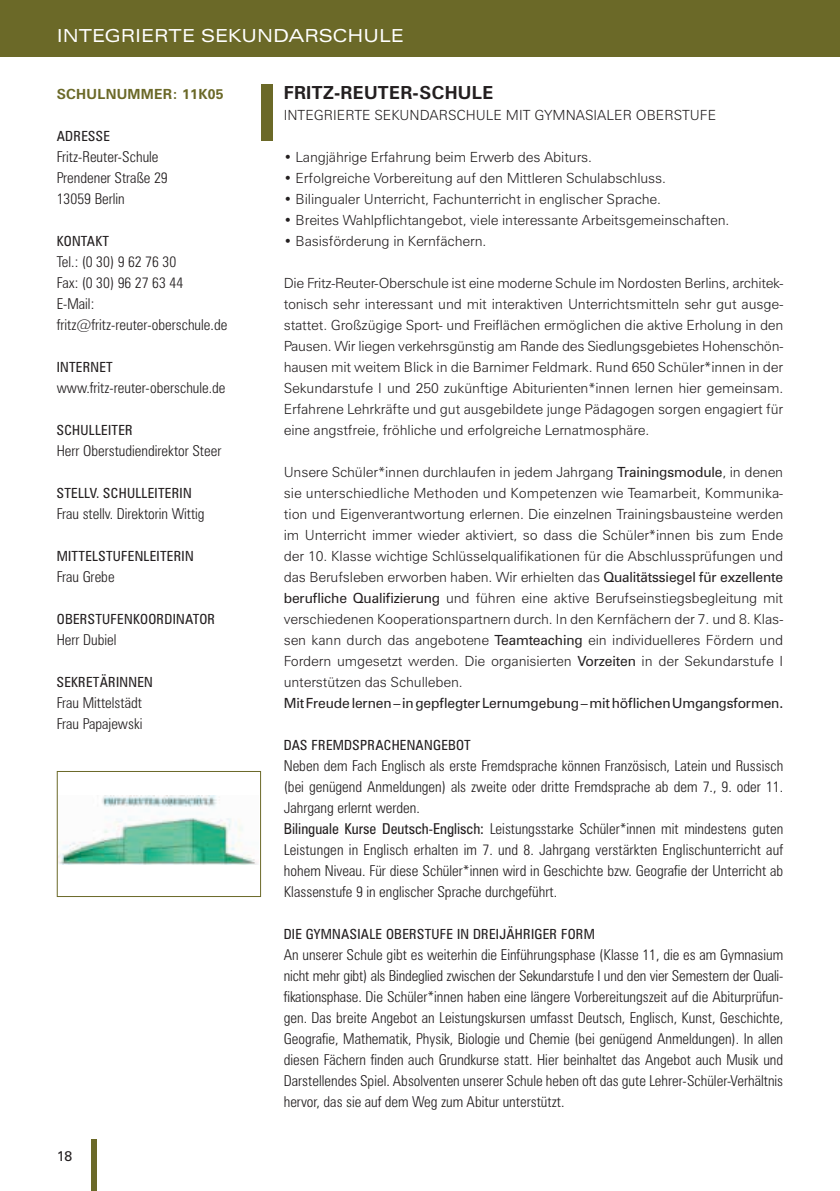
<style>
.page{position:relative;width:840px;height:1191px;background:#fff}
.page>*{position:absolute;margin:0;border:0;box-sizing:border-box;transform-origin:0 0}
.t1{font:expanded 18px "Zurich BT";letter-spacing:.005em;color:#fff}
.t2{font:700 18px "Zurich BT";letter-spacing:.02em;color:#231f20}
.t3{font:300 condensed 15px/21px "Zurich BT";color:#231f20}
.t4{font:300 14px/21px "Zurich BT";letter-spacing:-.01em;color:#231f20;text-align:justify}
.t5{font:condensed 14px "Zurich BT";letter-spacing:.02em;color:#231f20}
.t6{font:14px "Zurich BT";letter-spacing:-.01em;color:#231f20}
.t7{font:700 14px "Zurich BT";letter-spacing:.02em;color:#6b6928}
.s1{font-weight:400}
</style>
<div class="page">
<hr style="left:839px;top:0;width:1px;height:57px;background:#6b6928">
<div style="left:0;top:0;width:839px;height:57px;background:#6b6928"></div>
<div style="left:91px;top:1140px;width:5px;height:51px;background:#6b6928"></div>
<div style="left:261px;top:84px;width:11px;height:57px;background:#6b6928"></div>
<img style="left:59px;top:795px;width:198px;height:69px">
<div style="left:57px;top:771px;width:204px;height:126px;border:1px solid #6b6928"></div>
<p class="t1" style="left:57px;top:25px;width:348px">INTEGRIERTE SEKUNDARSCHULE</p>
<p class="t7" style="left:57px;top:85px;width:21px">SCHULNUMMER</p>
<p class="t7" style="left:172px;top:85px;width:53px">: 11K05</p>
<p class="t5" style="left:57px;top:127px;width:9px">ADRE</p>
<p class="t5" style="left:88px;top:127px;width:22px">SSE</p>
<p class="t3" style="left:57px;top:146px;width:112px">Fritz-Reuter-Schule<br>Prendener Straße 29<br>13059 Berlin</p>
<p class="t5" style="left:57px;top:232px;width:54px">KONTAKT</p>
<p class="t3" style="left:57px;top:251px;width:172px">Tel.: (0 30) 9 62 76 30<br>Fax: (0 30) 96 27 63 44<br>E-Mail: fritz@fritz-reuter-oberschule.de</p>
<p class="t5" style="left:57px;top:358px;width:50px">INTERNET</p>
<p class="t3" style="left:57px;top:377px;width:170px">www.fritz-reuter-oberschule.de</p>
<p class="t5" style="left:57px;top:421px;width:16px">SCHULLEITER</p>
<p class="t3" style="left:57px;top:440px;width:166px">Herr Oberstudiendirektor Steer</p>
<p class="t5" style="left:57px;top:484px;width:15px">STELL</p>
<p class="t5" style="left:90px;top:484px;width:29px">V. SCHULLEITER</p>
<p class="t5" style="left:179px;top:484px;width:11px">IN</p>
<p class="t3" style="left:57px;top:503px;width:149px">Frau stellv. Direktorin Wittig</p>
<p class="t5" style="left:57px;top:547px;width:8px">MITTEL</p>
<p class="t5" style="left:98px;top:547px;width:53px">STUFENLEITER</p>
<p class="t5" style="left:181px;top:547px;width:11px">IN</p>
<p class="t3" style="left:57px;top:566px;width:59px">Frau Grebe</p>
<p class="t5" style="left:57px;top:610px;width:160px">OBERSTUFENKOORDINATOR</p>
<p class="t3" style="left:57px;top:629px;width:61px">Herr Dubiel</p>
<p class="t5" style="left:57px;top:673px;width:95px">SEKRETÄRINNEN</p>
<p class="t3" style="left:57px;top:692px;width:87px">Frau Mittelstädt<br>Frau Papajewski</p>
<p class="t6" style="left:57px;top:1147px;width:17px">18</p>
<p class="t2" style="left:283px;top:81px;width:211px">FRITZ-REUTER-SCHULE</p>
<p class="t4" style="left:283px;top:104px;width:13px">Integrierte</p>
<p class="t4" style="left:374px;top:104px;width:19px">Sekundarschule</p>
<p class="t4" style="left:505px;top:104px;width:211px">MIT GYMNASIALER OBERSTUFE</p>
<p class="t4" style="left:283px;top:146px;width:309px">• Langjährige Erfahrung beim Erwerb des Abiturs.</p>
<p class="t4" style="left:283px;top:167px;width:383px">• Erfolgreiche Vorbereitung auf den Mittleren Schulabschluss.</p>
<p class="t4" style="left:283px;top:188px;width:378px">• Bilingualer Unterricht, Fachunterricht in englischer Sprache.</p>
<p class="t4" style="left:283px;top:209px;width:447px">• Breites Wahlpflichtangebot, viele interessante Arbeitsgemeinschaften.</p>
<p class="t4" style="left:283px;top:230px;width:204px">• Basisförderung in Kernfächern.</p>
<p class="t4" style="left:283px;top:272px;width:500px">Die Fritz-Reuter-Oberschule ist eine moderne Schule im Nordosten Berlins, architek&shy;tonisch sehr interessant und mit interaktiven Unterrichtsmitteln sehr gut ausge&shy;stattet. Großzügige Sport- und Freiflächen ermöglichen die aktive Erholung in den Pausen. Wir liegen verkehrsgünstig am Rande des Siedlungsgebietes Hohenschön&shy;hausen mit weitem Blick in die Barnimer Feldmark. Rund 650 Schüler*innen in der Sekundarstufe I und 250 zukünftige Abiturienten*innen lernen hier gemeinsam.<br>Erfahrene Lehrkräfte und gut ausgebildete junge Pädagogen sorgen engagiert für eine angstfreie, fröhliche und erfolgreiche Lernatmosphäre.</p>
<p class="t4" style="left:283px;top:461px;width:500px">Unsere Schüler*innen durchlaufen in jedem Jahrgang <span class="s1">Trainingsmodule</span>, in denen sie unterschiedliche Methoden und Kompetenzen wie Teamarbeit, Kommunika&shy;tion und Eigenverantwortung erlernen. Die einzelnen Trainingsbausteine werden im Unterricht immer wieder aktiviert, so dass die Schüler*innen bis zum Ende der 10. Klasse wichtige Schlüsselqualifikationen für die Abschlussprüfungen und das Berufsleben erworben haben. Wir erhielten das <span class="s1">Qualitätssiegel für exzellente berufliche Qualifizierung</span> und führen eine aktive Berufseinstiegsbegleitung mit verschiedenen Kooperationspartnern durch. In den Kernfächern der 7. und 8. Klas&shy;sen kann durch das angebotene <span class="s1">Teamteaching</span> ein individuelleres Fördern und Fordern umgesetzt werden. Die organisierten <span class="s1">Vorzeiten</span> in der Sekundarstufe I unterstützen das Schulleben.</p>
<p class="t6" style="left:283px;top:694px;width:500px">Mit Freude lernen – in gepflegter Lernumgebung – mit höflichen Umgangsformen.</p>
<p class="t5" style="left:283px;top:736px;width:188px">DAS FREMDSPRACHENANGEBOT</p>
<p class="t3" style="left:283px;top:755px;width:500px">Neben dem Fach Englisch als erste Fremdsprache können Französisch, Latein und Russisch (bei genügend Anmeldungen) als zweite oder dritte Fremdsprache ab dem 7., 9. oder 11.<br>Jahrgang erlernt werden.<br><span class="s1">BILINGUALE KURSE DEUTSCH-ENGLISCH:</span> Leistungsstarke Schüler*innen mit mindestens guten Leistungen in Englisch erhalten im 7. und 8. Jahrgang verstärkten Englischunterricht auf hohem Niveau. Für diese Schüler*innen wird in Geschichte bzw. Geografie der Unterricht ab Klassenstufe 9 in englischer Sprache durchgeführt.</p>
<p class="t5" style="left:283px;top:925px;width:46px">DIE GYMNASIALE</p>
<p class="t5" style="left:386px;top:925px;width:17px">OBERSTUFE</p>
<p class="t5" style="left:457px;top:925px;width:24px">IN DREIJ</p>
<p class="t5" style="left:506px;top:925px;width:17px">ÄHRIGER</p>
<p class="t5" style="left:560px;top:925px;width:17px">FORM</p>
<p class="t3" style="left:283px;top:944px;width:500px;text-align:justify">An unserer Schule gibt es weiterhin die Einführungsphase (Klasse 11, die es am Gymnasium nicht mehr gibt) als Bindeglied zwischen der Sekundarstufe I und den vier Semestern der Quali&shy;fikationsphase. Die Schüler*innen haben eine längere Vorbereitungszeit auf die Abiturprüfun&shy;gen. Das breite Angebot an Leistungskursen umfasst Deutsch, Englisch, Kunst, Geschichte, Geografie, Mathematik, Physik, Biologie und Chemie (bei genügend Anmeldungen). In allen diesen Fächern finden auch Grundkurse statt. Hier beinhaltet das Angebot auch Musik und Darstellendes Spiel. Absolventen unserer Schule heben oft das gute Lehrer-Schüler-Verhältnis hervor, das sie auf dem Weg zum Abitur unterstützt.</p>
</div>
